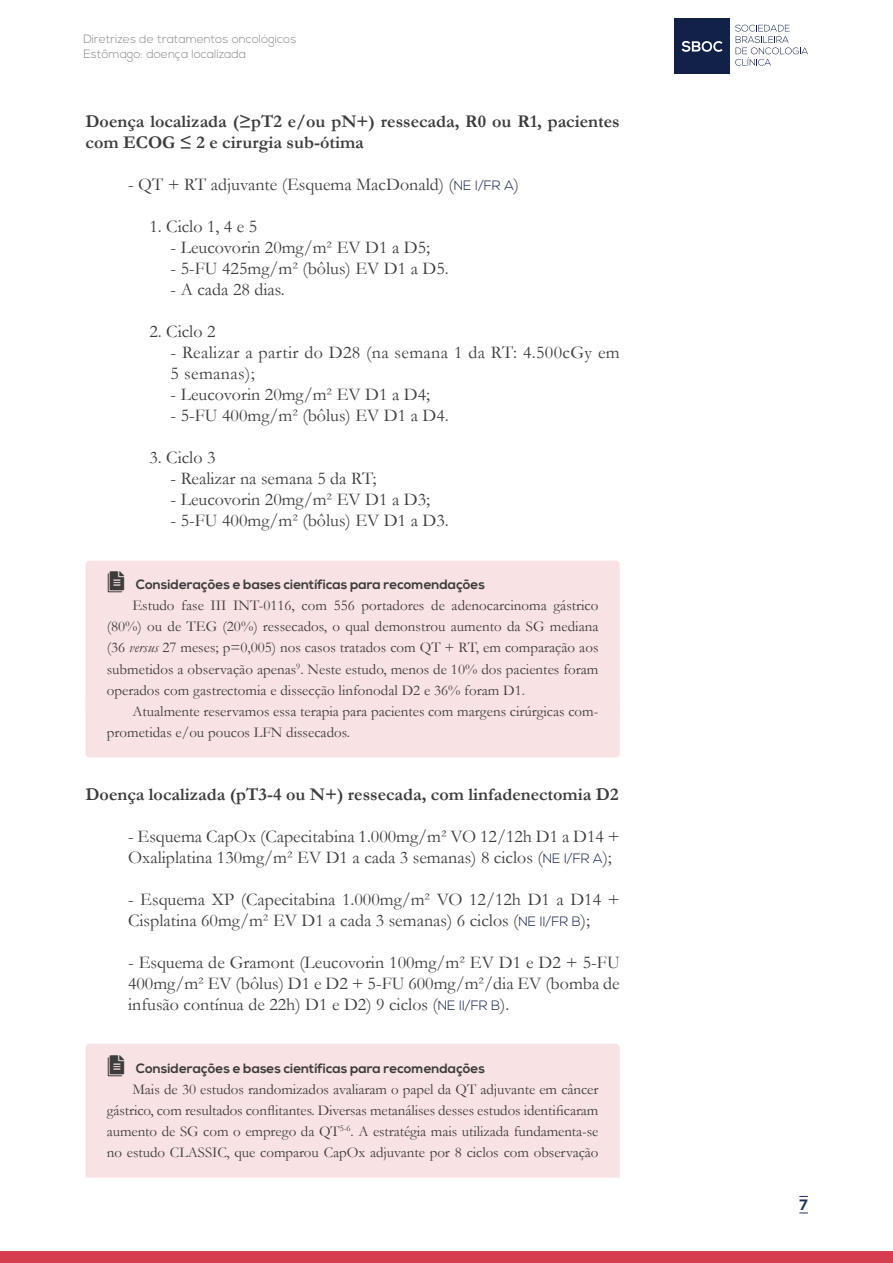
<style>
.page{position:relative;width:893px;height:1263px;background:#fff}
.page>*{position:absolute;margin:0;border:0;box-sizing:border-box;transform-origin:0 0}
.t1{font:18px/21px "Garamond";color:#3c3c3b}
.t2{font:700 18px/21px "Garamond";color:#3c3c3b}
.t3{font:18px/21px "Garamond";letter-spacing:.02em;color:#3c3c3b}
.t4{font:15px/21px "Garamond";color:#3c3c3b;text-align:justify}
.t5{font:700 15px "Nexa";color:#213058}
.t6{font:700 13.5px "Nexa";color:#3c3c3b}
.t7{font:300 12px/15px "Nexa";color:#878787}
.s1{font-family:"Nexa";font-weight:300;font-size:13.5px;color:#112148}
.s2{font-family:"diretrizes sboc font";font-weight:400;font-size:21px}
.s3{font-style:italic}
</style>
<div class="page">
<svg style="left:735px;top:25px;width:73px;height:41px"></svg>
<div style="left:674px;top:18px;width:55px;height:56px;background:#112148"></div>
<svg style="left:682px;top:41px;width:41px;height:11px"></svg>
<div style="left:0;top:1251px;width:893px;height:12px;background:#d53e4f"></div>
<div style="left:86px;top:561px;width:534px;height:36px;background:#f9e2e4;border-radius:4px"></div>
<div style="left:86px;top:591px;width:534px;height:124px;background:#f9e2e4;border-radius:4px"></div>
<div style="left:86px;top:696px;width:534px;height:61px;background:#f9e2e4;border-radius:4px"></div>
<div style="left:86px;top:1044px;width:534px;height:36px;background:#f9e2e4;border-radius:4px"></div>
<div style="left:86px;top:1078px;width:534px;height:99px;background:#f9e2e4"></div>
<p class="t7" style="left:83px;top:32px;width:215px">Diretrizes de tratamentos oncológicos<br>Estômago: doença localizada</p>
<p class="t2" style="left:86px;top:111px;width:536px">Doença localizada (≥pT2 e/ou pN+) ressecada, R0 ou R1, pacientes com ECOG ≤ 2 e cirurgia sub-ótima</p>
<p class="t1" style="left:128px;top:174px;width:392px">- QT + RT adjuvante (Esquema MacDonald) (<span class="s1">NE I/FR A</span>)</p>
<p class="t1" style="left:149px;top:216px;width:110px">1. Ciclo 1, 4 e 5</p>
<p class="t1" style="left:171px;top:237px;width:261px">- Leucovorin 20mg/m² EV D1 a D5;</p>
<p class="t1" style="left:171px;top:258px;width:280px">- 5-FU 425mg/m² (bôlus) EV D1 a D5.</p>
<p class="t1" style="left:171px;top:279px;width:116px">- A cada 28 dias.</p>
<p class="t1" style="left:149px;top:321px;width:68px">2. Ciclo 2</p>
<p class="t3" style="left:171px;top:342px;width:451px">- Realizar a partir do D28 (na semana 1 da RT: 4.500cGy em<br>5 semanas);</p>
<p class="t1" style="left:171px;top:384px;width:261px">- Leucovorin 20mg/m² EV D1 a D4;</p>
<p class="t1" style="left:171px;top:405px;width:280px">- 5-FU 400mg/m² (bôlus) EV D1 a D4.</p>
<p class="t1" style="left:149px;top:447px;width:68px">3. Ciclo 3</p>
<p class="t1" style="left:171px;top:468px;width:207px">- Realizar na semana 5 da RT;</p>
<p class="t1" style="left:171px;top:489px;width:261px">- Leucovorin 20mg/m² EV D1 a D3;</p>
<p class="t1" style="left:171px;top:510px;width:280px">- 5-FU 400mg/m² (bôlus) EV D1 a D3.</p>
<p class="t6" style="left:107px;top:577px;width:380px"><span class="s2">-</span> Considerações e bases científicas para recomendações</p>
<p class="t4" style="left:107px;top:595px;width:493px;text-indent:26px">Estudo fase III INT-0116, com 556 portadores de adenocarcinoma gástrico (80%) ou de TEG (20%) ressecados, o qual demonstrou aumento da SG mediana (36 <span class="s3">versus</span> 27 meses; p=0,005) nos casos tratados com QT + RT, em comparação aos submetidos a observação apenas<sup>9</sup>. Neste estudo, menos de 10% dos pacientes foram operados com gastrectomia e dissecção linfonodal D2 e 36% foram D1.</p>
<p class="t4" style="left:107px;top:700px;width:493px;text-indent:26px">Atualmente reservamos essa terapia para pacientes com margens cirúrgicas com&shy;prometidas e/ou poucos LFN dissecados.</p>
<p class="t2" style="left:86px;top:783px;width:534px">Doença localizada (pT3-4 ou N+) ressecada, com linfadenectomia D2</p>
<p class="t1" style="left:128px;top:825px;width:493px">- Esquema CapOx (Capecitabina 1.000mg/m² VO 12/12h D1 a D14 +<br>Oxaliplatina 130mg/m² EV D1 a cada 3 semanas) 8 ciclos (<span class="s1">NE I/FR A</span>);</p>
<p class="t1" style="left:128px;top:888px;width:493px">- Esquema XP (Capecitabina 1.000mg/m² VO 12/12h D1 a D14 +<br>Cisplatina 60mg/m² EV D1 a cada 3 semanas) 6 ciclos (<span class="s1">NE II/FR B</span>);</p>
<p class="t1" style="left:128px;top:951px;width:493px;text-align:justify">- Esquema de Gramont (Leucovorin 100mg/m² EV D1 e D2 + 5-FU 400mg/m² EV (bôlus) D1 e D2 + 5-FU 600mg/m²/dia EV (bomba de infusão contínua de 22h) D1 e D2) 9 ciclos (<span class="s1">NE II/FR B</span>).</p>
<p class="t6" style="left:107px;top:1060px;width:380px"><span class="s2">-</span> Considerações e bases científicas para recomendações</p>
<p class="t4" style="left:107px;top:1078px;width:493px;text-indent:26px">Mais de 30 estudos randomizados avaliaram o papel da QT adjuvante em câncer gástrico, com resultados conflitantes. Diversas metanálises desses estudos identificaram aumento de SG com o emprego da QT<sup>5-6</sup>. A estratégia mais utilizada fundamenta-se no estudo CLASSIC, que comparou CapOx adjuvante por 8 ciclos com observação</p>
<p class="t5" style="left:799px;top:1196px;width:10px">7</p>
</div>
